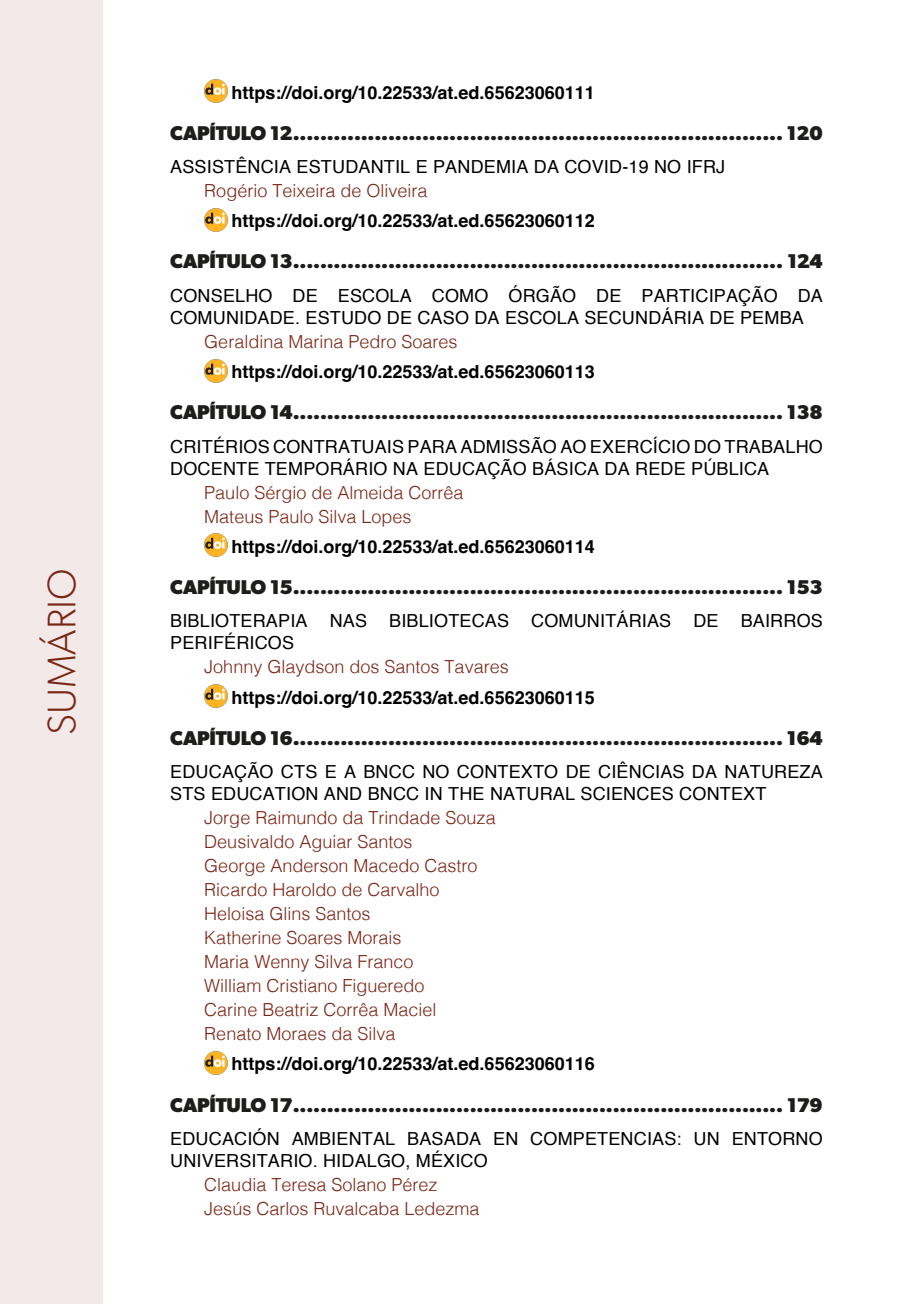
<style>
.page{position:relative;width:908px;height:1304px;background:#fff}
.page>*{position:absolute;margin:0;border:0;box-sizing:border-box;transform-origin:0 0}
.t1{font:300 40px "Gibson";color:#7a2616}
.t2{font:700 20px "Gibson";letter-spacing:-.01em;color:#1d1d1b}
.t3{font:18px/22px "Helvetica";letter-spacing:.01em;color:#000}
.t4{font:300 18px/24px "Helvetica";color:#7a2616}
.t5{font:700 18px "Helvetica";color:#000}
</style>
<div class="page">
<div style="left:0;top:0;width:103px;height:1304px;background:#f2e9e8"></div>
<img style="left:204px;top:80px;width:23px;height:23px">
<img style="left:204px;top:208px;width:23px;height:23px">
<img style="left:204px;top:359px;width:23px;height:23px">
<img style="left:204px;top:534px;width:23px;height:23px">
<img style="left:204px;top:685px;width:23px;height:23px">
<img style="left:204px;top:1051px;width:23px;height:23px">
<h1 class="t1" style="left:37px;top:735px;width:167px;rotate:-90deg">SUMÁRIO</h1>
<p class="t5" style="left:231px;top:81px;width:365px">https://doi.org/10.22533/at.ed.65623060111</p>
<p class="t2" style="left:170px;top:121px;width:653px">CAPÍTULO 12........................................................................ 120</p>
<p class="t3" style="left:170px;top:156px;width:556px">ASSISTÊNCIA ESTUDANTIL E PANDEMIA DA COVID-19 NO IFRJ</p>
<p class="t4" style="left:204px;top:177px;width:225px">Rogério Teixeira de Oliveira</p>
<p class="t5" style="left:231px;top:210px;width:365px">https://doi.org/10.22533/at.ed.65623060112</p>
<p class="t2" style="left:170px;top:250px;width:653px">CAPÍTULO 13........................................................................ 124</p>
<p class="t3" style="left:170px;top:285px;width:654px">CONSELHO DE ESCOLA COMO ÓRGÃO DE PARTICIPAÇÃO DA<br>COMUNIDADE. ESTUDO DE CASO DA ESCOLA SECUNDÁRIA DE PEMBA</p>
<p class="t4" style="left:204px;top:328px;width:255px">Geraldina Marina Pedro Soares</p>
<p class="t5" style="left:231px;top:361px;width:365px">https://doi.org/10.22533/at.ed.65623060113</p>
<p class="t2" style="left:170px;top:400px;width:653px">CAPÍTULO 14........................................................................ 138</p>
<p class="t3" style="left:170px;top:436px;width:654px">CRITÉRIOS CONTRATUAIS PARA ADMISSÃO AO EXERCÍCIO DO TRABALHO<br>DOCENTE TEMPORÁRIO NA EDUCAÇÃO BÁSICA DA REDE PÚBLICA</p>
<p class="t4" style="left:204px;top:479px;width:261px">Paulo Sérgio de Almeida Corrêa<br>Mateus Paulo Silva Lopes</p>
<p class="t5" style="left:231px;top:536px;width:365px">https://doi.org/10.22533/at.ed.65623060114</p>
<p class="t2" style="left:170px;top:575px;width:653px">CAPÍTULO 15........................................................................ 153</p>
<p class="t3" style="left:170px;top:611px;width:653px">BIBLIOTERAPIA NAS BIBLIOTECAS COMUNITÁRIAS DE BAIRROS<br>PERIFÉRICOS</p>
<p class="t4" style="left:204px;top:654px;width:306px">Johnny Glaydson dos Santos Tavares</p>
<p class="t5" style="left:231px;top:686px;width:365px">https://doi.org/10.22533/at.ed.65623060115</p>
<p class="t2" style="left:170px;top:726px;width:653px">CAPÍTULO 16........................................................................ 164</p>
<p class="t3" style="left:170px;top:761px;width:653px">EDUCAÇÃO CTS E A BNCC NO CONTEXTO DE CIÊNCIAS DA NATUREZA<br>STS EDUCATION AND BNCC IN THE NATURAL SCIENCES CONTEXT</p>
<p class="t4" style="left:204px;top:804px;width:293px">Jorge Raimundo da Trindade Souza<br>Deusivaldo Aguiar Santos<br>George Anderson Macedo Castro<br>Ricardo Haroldo de Carvalho<br>Heloisa Glins Santos<br>Katherine Soares Morais<br>Maria Wenny Silva Franco<br>William Cristiano Figueredo<br>Carine Beatriz Corrêa Maciel<br>Renato Moraes da Silva</p>
<p class="t5" style="left:231px;top:1053px;width:365px">https://doi.org/10.22533/at.ed.65623060116</p>
<p class="t2" style="left:170px;top:1093px;width:653px">CAPÍTULO 17........................................................................ 179</p>
<p class="t3" style="left:170px;top:1128px;width:653px">EDUCACIÓN AMBIENTAL BASADA EN COMPETENCIAS: UN ENTORNO<br>UNIVERSITARIO. HIDALGO, MÉXICO</p>
<p class="t4" style="left:204px;top:1171px;width:277px">Claudia Teresa Solano Pérez<br>Jesús Carlos Ruvalcaba Ledezma</p>
</div>
